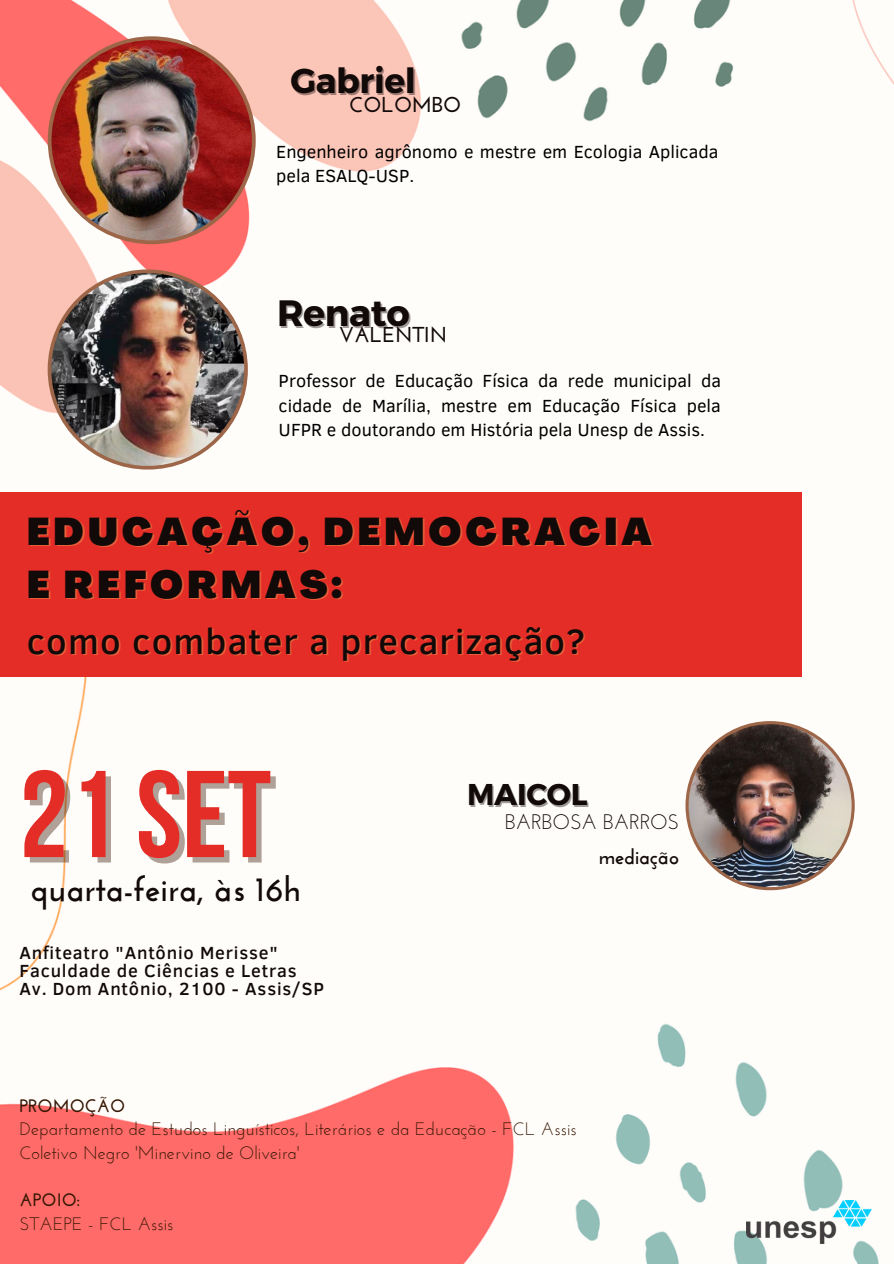
<style>
.page{position:relative;width:894px;height:1264px;background:#fff}
.page>*{position:absolute;margin:0;border:0;box-sizing:border-box;transform-origin:0 0}
.t1{font:700 123px "Bebas Neue";color:#e52d27}
.t2{font:900 37.95px/52.9px "Agrandir";letter-spacing:.1em;color:#120909}
.t3{font:700 36.6px "Montserrat";letter-spacing:-.01em;color:#120909}
.t4{font:500 36px "Clear Sans";letter-spacing:.035em;color:#120909}
.t5{font:700 34.65px "Montserrat";letter-spacing:-.01em;color:#120909}
.t6{font:700 34.5px "Josefin Sans";color:#120909}
.t7{font:700 30px "Montserrat";letter-spacing:-.01em;color:#120909}
.t8{font:700 21.6px "Josefin Sans";letter-spacing:-.01em;color:#120909}
.t9{font:700 21.45px "Josefin Sans";letter-spacing:-.01em;color:#120909}
.t10{font:21px "Josefin Sans";letter-spacing:-.01em;color:#120909}
.t11{font:700 21px "Josefin Sans";letter-spacing:-.01em;color:#120909}
.t12{font:18px/24.8px "Clear Sans";color:#000;text-align:justify}
.t13{font:18px/23.7px "Josefin Sans";color:#371704}
.t14{font:500 18px/18px "Clear Sans";letter-spacing:.045em;color:#120909}
.t15{font:700 18px "Josefin Sans";color:#371704}
</style>
<div class="page">
<img style="left:1px;top:0;width:892px;height:1263px">
<img style="left:48px;top:36px;width:208px;height:208px">
<img style="left:48px;top:269px;width:200px;height:200px">
<img style="left:685px;top:721px;width:169px;height:169px">
<img style="left:745px;top:1200px;width:125px;height:43px">
<div style="left:0;top:492px;width:801px;height:185px;background:#e52d27"></div>
<h3 class="t5" style="left:290px;top:58px;width:127px">Gabriel</h3>
<p class="t8" style="left:349px;top:96px;width:113px">COLOMBO</p>
<p class="t12" style="left:276px;top:138px;width:443px">Engenheiro agrônomo e mestre em Ecologia Aplicada pela ESALQ-USP.</p>
<h3 class="t3" style="left:277px;top:289px;width:134px">Renato</h3>
<p class="t9" style="left:339px;top:326px;width:110px">VALENTIN</p>
<p class="t12" style="left:278px;top:367px;width:444px">Professor de Educação Física da rede municipal da cidade de Marília, mestre em Educação Física pela UFPR e doutorando em História pela Unesp de Assis.</p>
<h2 class="t2" style="left:27px;top:508px;width:626px">EDUCAÇÃO, DEMOCRACIA<br>E REFORMAS:</h2>
<h3 class="t4" style="left:27px;top:615px;width:559px">como combater a precarização?</h3>
<h1 class="t1" style="left:19px;top:764px;width:253px">21SET</h1>
<h3 class="t6" style="left:31px;top:874px;width:272px">quarta-feira, às 16h</h3>
<p class="t14" style="left:19px;top:943px;width:306px">Anfiteatro "Antônio Merisse"<br>Faculdade de Ciências e Letras<br>Av. Dom Antônio, 2100 - Assis/SP</p>
<h3 class="t7" style="left:467px;top:775px;width:122px">MAICOL</h3>
<p class="t10" style="left:504px;top:812px;width:176px">BARBOSA BARROS</p>
<p class="t11" style="left:598px;top:848px;width:82px">mediação</p>
<p class="t15" style="left:19px;top:1098px;width:107px">PROMOÇÃO</p>
<p class="t13" style="left:19px;top:1118px;width:558px">Departamento de Estudos Linguísticos, Literários e da Educação - FCL Assis<br>Coletivo Negro 'Minervino de Oliveira'</p>
<p class="t15" style="left:19px;top:1192px;width:62px">APOIO:</p>
<p class="t13" style="left:19px;top:1213px;width:155px">STAEPE - FCL Assis</p>
</div>
